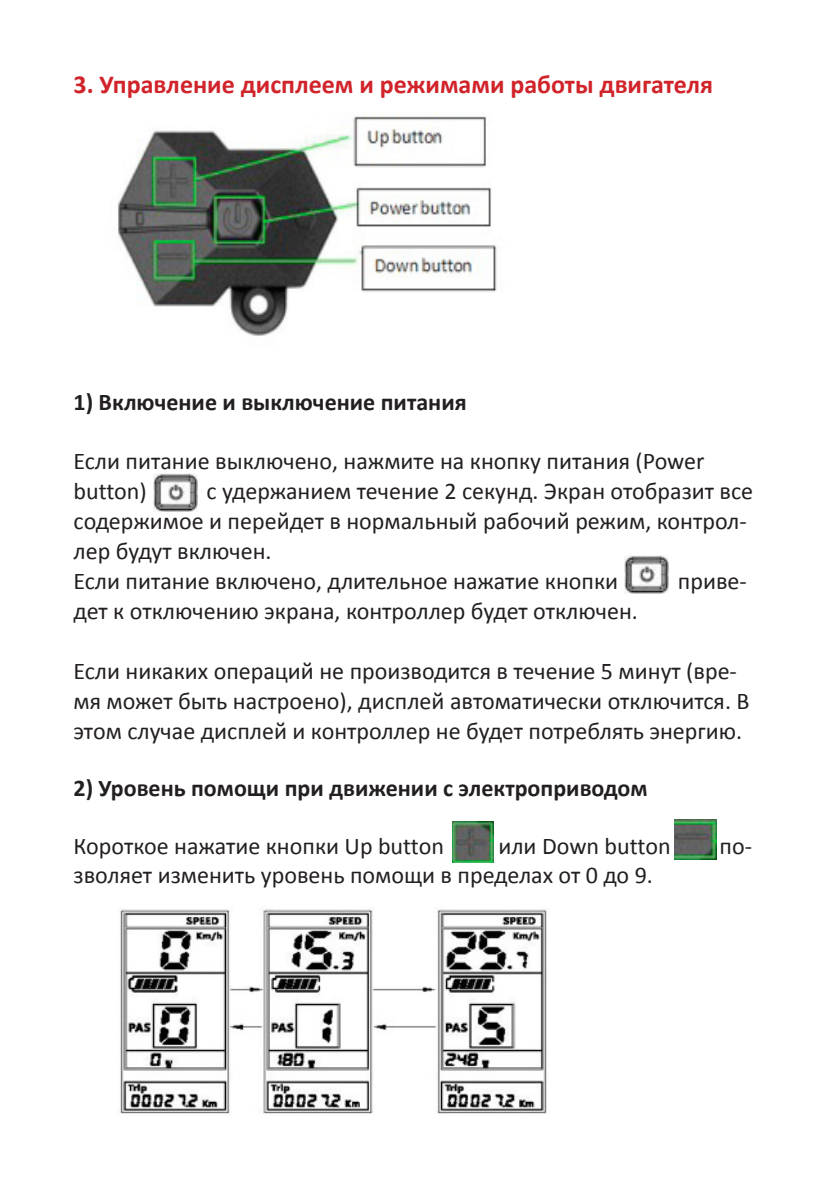
<style>
.page{position:relative;width:840px;height:1191px;background:#fff}
.page>*{position:absolute;margin:0;border:0;box-sizing:border-box;transform-origin:0 0}
.t1{font:700 26px "Calibri";color:#d1232a}
.t2{font:24px/30px "Calibri";color:#231f20}
.t3{font:700 24px "Calibri";color:#231f20}
</style>
<div class="page">
<img style="left:118px;top:116px;width:379px;height:220px">
<img style="left:153px;top:473px;width:44px;height:39px">
<img style="left:624px;top:555px;width:44px;height:38px">
<img style="left:120px;top:909px;width:427px;height:205px">
<img style="left:452px;top:821px;width:41px;height:41px">
<img style="left:674px;top:819px;width:42px;height:40px">
<p class="t1" style="left:73px;top:68px;width:640px">3. Управление дисплеем и режимами работы двигателя</p>
<p class="t3" style="left:73px;top:386px;width:394px">1) Включение и выключение питания</p>
<p class="t2" style="left:73px;top:446px;width:632px">Если питание выключено, нажмите на кнопку питания (Power button)</p>
<p class="t2" style="left:73px;top:476px;width:680px;text-indent:133px">с удержанием течение 2 секунд. Экран отобразит все содержимое и перейдет в нормальный рабочий режим, контрол&shy;лер будут включен.<br>Если питание включено, длительное нажатие кнопки</p>
<p class="t2" style="left:677px;top:566px;width:70px">приве-</p>
<p class="t2" style="left:73px;top:596px;width:565px">дет к отключению экрана, контроллер будет отключен.</p>
<p class="t2" style="left:73px;top:656px;width:677px">Если никаких операций не производится в течение 5 минут (вре&shy;мя может быть настроено), дисплей автоматически отключится. В этом случае дисплей и контроллер не будет потреблять энергию.</p>
<p class="t3" style="left:73px;top:773px;width:575px">2) Уровень помощи при движении с электроприводом</p>
<p class="t2" style="left:73px;top:831px;width:372px">Короткое нажатие кнопки Up button</p>
<p class="t2" style="left:498px;top:831px;width:174px">или Down button</p>
<p class="t2" style="left:719px;top:831px;width:34px">по-</p>
<p class="t2" style="left:73px;top:860px;width:580px">зволяет изменить уровень помощи в пределах от 0 до 9.</p>
</div>
